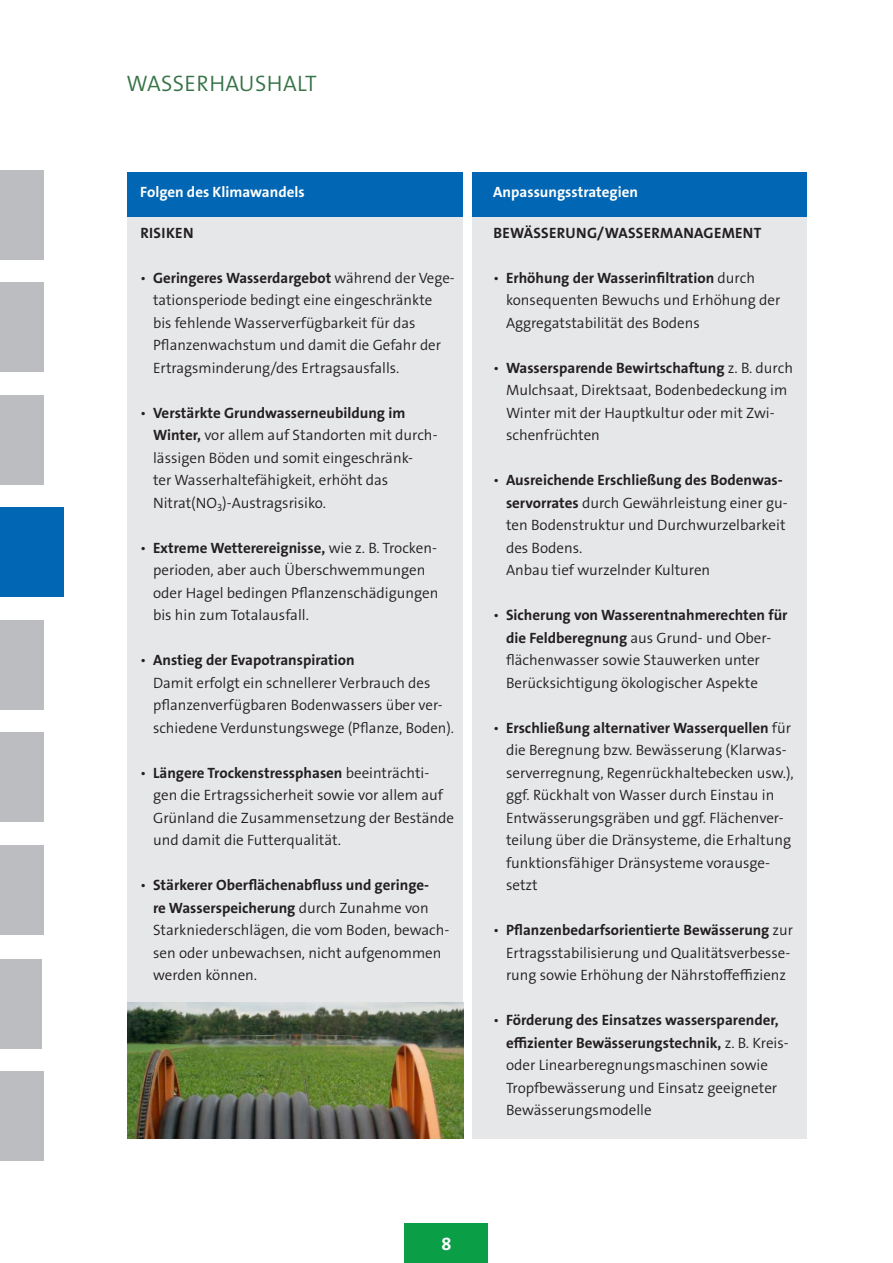
<style>
.page{position:relative;width:893px;height:1263px;background:#fff}
.page>*{position:absolute;margin:0;border:0;box-sizing:border-box;transform-origin:0 0}
.t1{font:300 22.5px "The Sans LP";color:#357246}
.t2{font:700 18px "The Sans LP";color:#fff}
.t3{font:300 15px/22.5px "The Sans LP";color:#231f20}
.t4{font:700 15px "The Sans LP";color:#fff}
.t5{font:700 15px "The Sans LP";letter-spacing:.02em;color:#231f20}
.s1{font-weight:700}
</style>
<div class="page">
<div style="left:405px;top:1223px;width:83px;height:40px;background:#0a9f46"></div>
<div style="left:0;top:1071px;width:44px;height:89px;background:#bcbdc0"></div>
<div style="left:0;top:959px;width:42px;height:89px;background:#bcbdc0"></div>
<div style="left:0;top:733px;width:44px;height:89px;background:#bcbdc0"></div>
<div style="left:0;top:845px;width:44px;height:89px;background:#bcbdc0"></div>
<div style="left:0;top:620px;width:44px;height:89px;background:#bcbdc0"></div>
<div style="left:0;top:395px;width:44px;height:89px;background:#bcbdc0"></div>
<div style="left:0;top:283px;width:44px;height:89px;background:#bcbdc0"></div>
<div style="left:0;top:170px;width:44px;height:89px;background:#bcbdc0"></div>
<div style="left:0;top:508px;width:64px;height:89px;background:#0166b3"></div>
<div style="left:128px;top:178px;width:679px;height:961px;background:#e6e7e9"></div>
<div style="left:128px;top:172px;width:679px;height:44px;background:#0166b3"></div>
<div style="left:463px;top:157px;width:9px;height:988px;background:#fff"></div>
<img style="left:128px;top:1003px;width:335px;height:136px">
<h1 class="t1" style="left:126px;top:69px;width:35px">Wasserha</h1>
<h1 class="t1" style="left:239px;top:69px;width:31px">usha</h1>
<h1 class="t1" style="left:297px;top:69px;width:21px">lt</h1>
<p class="t4" style="left:140px;top:182px;width:166px">Folgen des Klimawandels</p>
<p class="t5" style="left:140px;top:223px;width:55px">Risiken</p>
<p class="t3" style="left:153px;top:266px;width:303px;text-indent:-13px">• <span class="s1">Geringeres Wasserdargebot</span> während der Vege&shy;tationsperiode bedingt eine eingeschränkte<br>bis fehlende Wasserverfügbarkeit für das Pflanzenwachstum und damit die Gefahr der Ertragsminderung/des Ertragsausfalls.</p>
<p class="t3" style="left:153px;top:401px;width:286px;text-indent:-13px">• <span class="s1">Verstärkte Grundwasserneubildung im Winter,</span> vor allem auf Standorten mit durch&shy;lässigen Böden und somit eingeschränk-<br>ter Wasserhaltefähigkeit, erhöht das<br>N itrat(NO<sub>3</sub>)-Austragsrisiko.</p>
<p class="t3" style="left:153px;top:536px;width:287px;text-indent:-13px">• <span class="s1">Extreme Wetterereignisse,</span> wie z. B. Trocken&shy;perioden, aber auch Überschwemmungen oder Hagel bedingen Pflanzenschädigungen bis hin zum Totalausfall.</p>
<p class="t3" style="left:153px;top:649px;width:303px;text-indent:-13px">• <span class="s1">Anstieg der Evapotranspiration<br></span>Damit erfolgt ein schnellerer Verbrauch des pflanzenverfügbaren Bodenwassers über ver&shy;schiedene Verdunstungswege (Pflanze, Boden).</p>
<p class="t3" style="left:153px;top:761px;width:303px;text-indent:-13px">• <span class="s1">Längere Trockenstressphasen</span> beeinträchti&shy;gen die Ertragssicherheit sowie vor allem auf Grünland die Zusammensetzung der Bestände und damit die Futterqualität.</p>
<p class="t3" style="left:153px;top:874px;width:298px;text-indent:-13px">• <span class="s1">Stärkerer Oberflächenabfluss und geringe-<br>re Wasserspeicherung</span> durch Zunahme von Starkniederschlägen, die vom Boden, bewach&shy;sen oder unbewachsen, nicht aufgenommen werden können.</p>
<p class="t4" style="left:493px;top:182px;width:146px">Anpassungsstrategien</p>
<p class="t5" style="left:493px;top:223px;width:170px">Bewässerung/Wasserma</p>
<p class="t5" style="left:683px;top:223px;width:79px">nagement</p>
<p class="t3" style="left:506px;top:266px;width:276px;text-indent:-13px">• <span class="s1">Erhöhung der Wasserinfiltration</span> durch konsequenten Bewuchs und Erhöhung der<br>Aggregatstabilität des Bodens</p>
<p class="t3" style="left:506px;top:356px;width:288px;text-indent:-13px">• <span class="s1">Wassersparende Bewirtschaftung</span> z. B. durch Mulchsaat, Direktsaat, Bodenbedeckung im Winter mit der Hauptkultur oder mit Zwi&shy;schenfrüchten</p>
<p class="t3" style="left:506px;top:469px;width:283px;text-indent:-13px">• <span class="s1">Ausreichende Erschließung des Bodenwas&shy;servorrates</span> durch Gewährleistung einer gu&shy;ten Bodenstruktur und Durchwurzelbarkeit des Bodens.<br>Anbau tief wurzelnder Kulturen</p>
<p class="t3" style="left:506px;top:604px;width:283px;text-indent:-13px">• <span class="s1">Sicherung von Wasserentnahmerechten für die Feldberegnung</span> aus Grund- und Ober&shy;flächenwasser sowie Stauwerken unter Berücksichtigung ökologischer Aspekte</p>
<p class="t3" style="left:506px;top:716px;width:289px;text-indent:-13px">• <span class="s1">Erschließung alternativer Wasserquellen</span> für die Beregnung bzw. Bewässerung (Klarwas&shy;serverregnung, Regenrückhaltebecken usw.), ggf. Rückhalt von Wasser durch Einstau in Entwässerungsgräben und ggf. Flächenver&shy;teilung über die Dränsysteme, die Erhaltung funktionsfähiger Dränsysteme vorausge&shy;setzt</p>
<p class="t3" style="left:506px;top:919px;width:289px;text-indent:-13px">• <span class="s1">Pflanzenbedarfsorientierte Bewässerung</span> zur<br>Ertragsstabilisierung und Qualitätsverbesse&shy;rung sowie Erhöhung der Nährstoffeffizienz</p>
<p class="t3" style="left:506px;top:1009px;width:284px;text-indent:-13px">• <span class="s1">Förderung des Einsatzes wassersparender, effizienter Bewässerungstechnik,</span> z. B. Kreis&shy;oder Linearberegnungsmaschinen sowie Tropfbewässerung und Einsatz geeigneter Bewässerungsmodelle</p>
<p class="t2" style="left:441px;top:1232px;width:12px">8</p>
</div>
